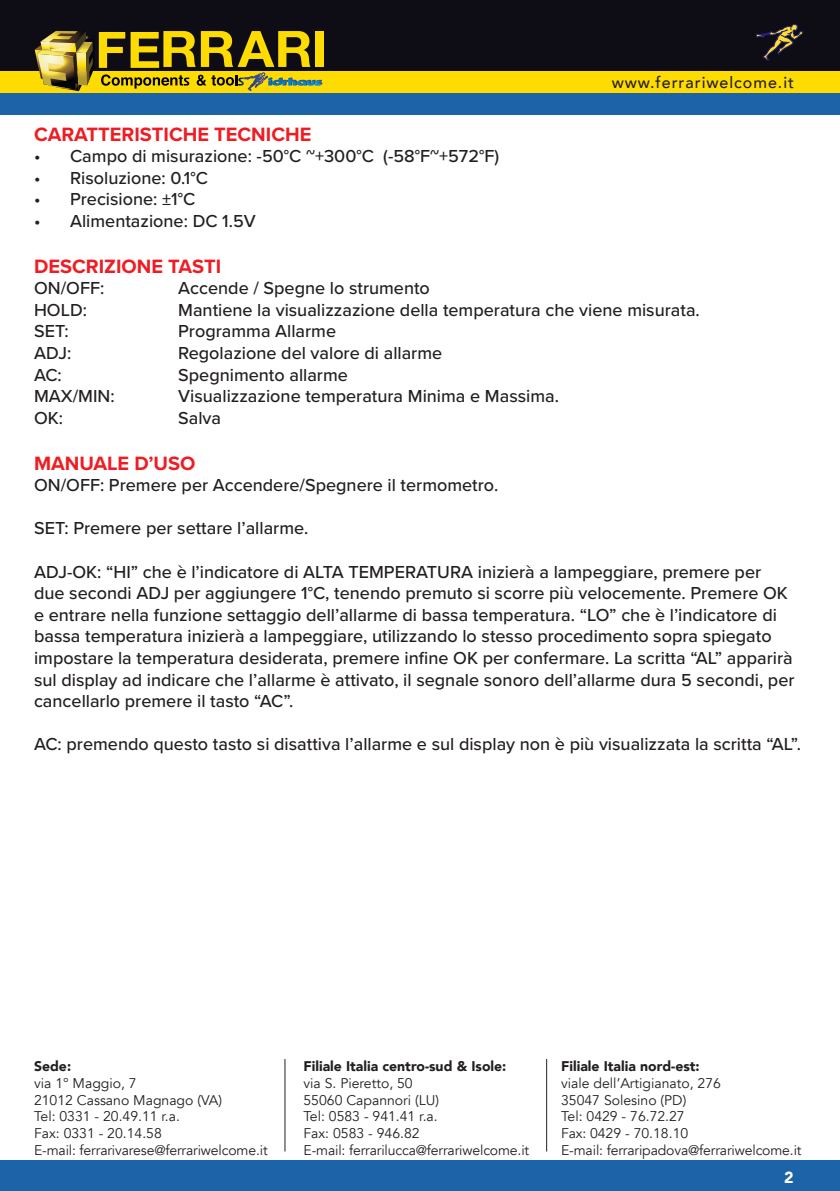
<style>
.page{position:relative;width:840px;height:1191px;background:#fff}
.page>*{position:absolute;margin:0;border:0;box-sizing:border-box;transform-origin:0 0}
.t1{font:700 20px "Proxima Nova";color:#ee1d23}
.t2{font:500 18px/21.6px "Proxima Nova";color:#231f20}
.t3{font:500 16px "Avenir";letter-spacing:.06em;color:#231f20}
.t4{font:900 16px "Avenir";color:#fff}
.t5{font:14px/16.8px "Avenir";color:#231f20}
.t6{font:900 14px "Avenir";color:#231f20}
</style>
<div class="page">
<div style="left:0;top:71px;width:839px;height:22px;background:#ffdc01"></div>
<div style="left:0;top:1159px;width:839px;height:32px;background:#1c63a7"></div>
<div style="left:0;top:93px;width:839px;height:22px;background:#1c63a7"></div>
<div style="left:0;top:0;width:839px;height:71px;background:#0e0c14"></div>
<div style="left:315px;top:31px;width:9px;height:36px;background:#ffdc01"></div>
<svg style="left:35px;top:31px;width:287px;height:60px"></svg>
<hr style="left:284px;top:1059px;width:1px;height:92px;background:#231f20">
<hr style="left:546px;top:1059px;width:1px;height:92px;background:#231f20">
<svg style="left:755px;top:24px;width:47px;height:36px"></svg>
<p class="t3" style="left:611px;top:69px;width:184px">www.ferrariwelcome.it</p>
<p class="t1" style="left:34px;top:119px;width:279px">CARATTERISTICHE TECNICHE</p>
<p class="t2" style="left:34px;top:145px;width:466px">• Campo di misurazione: -50°C ~+300°C (-58°F~+572°F)</p>
<p class="t2" style="left:34px;top:166px;width:175px">• Risoluzione: 0.1°C</p>
<p class="t2" style="left:34px;top:188px;width:163px">• Precisione: ±1°C</p>
<p class="t2" style="left:34px;top:209px;width:223px">• Alimentazione: DC 1.5V</p>
<p class="t1" style="left:34px;top:251px;width:188px">DESCRIZIONE TASTI</p>
<p class="t2" style="left:34px;top:277px;width:72px">ON/OFF:</p>
<p class="t2" style="left:178px;top:277px;width:253px">Accende / Spegne lo strumento</p>
<p class="t2" style="left:34px;top:298px;width:54px">HOLD:</p>
<p class="t2" style="left:178px;top:298px;width:523px">Mantiene la visualizzazione della temperatura che viene misurata.</p>
<p class="t2" style="left:34px;top:320px;width:36px">SET:</p>
<p class="t2" style="left:178px;top:320px;width:159px">Programma Allarme</p>
<p class="t2" style="left:34px;top:341px;width:39px">ADJ:</p>
<p class="t2" style="left:178px;top:341px;width:265px">Regolazione del valore di allarme</p>
<p class="t2" style="left:34px;top:363px;width:29px">AC:</p>
<p class="t2" style="left:178px;top:363px;width:171px">Spegnimento allarme</p>
<p class="t2" style="left:34px;top:385px;width:82px">MAX/MIN:</p>
<p class="t2" style="left:178px;top:385px;width:382px">Visualizzazione temperatura Minima e Massima.</p>
<p class="t2" style="left:34px;top:406px;width:31px">OK:</p>
<p class="t2" style="left:178px;top:406px;width:44px">Salva</p>
<p class="t1" style="left:34px;top:448px;width:163px">MANUALE D’USO</p>
<p class="t2" style="left:34px;top:473px;width:465px">ON/OFF: Premere per Accendere/Spegnere il termometro.</p>
<p class="t2" style="left:34px;top:517px;width:276px">SET: Premere per settare l’allarme.</p>
<p class="t2" style="left:34px;top:560px;width:761px">ADJ-OK: “HI” che è l’indicatore di ALTA TEMPERATURA inizierà a lampeggiare, premere per due secondi ADJ per aggiungere 1°C, tenendo premuto si scorre più velocemente. Premere OK e entrare nella funzione settaggio dell’allarme di bassa temperatura. “LO” che è l’indicatore di bassa temperatura inizierà a lampeggiare, utilizzando lo stesso procedimento sopra spiegato impostare la temperatura desiderata, premere infine OK per confermare. La scritta “AL” apparirà sul display ad indicare che l’allarme è attivato, il segnale sonoro dell’allarme dura 5 secondi, per cancellarlo premere il tasto “AC”.</p>
<p class="t2" style="left:34px;top:733px;width:768px">AC: premendo questo tasto si disattiva l’allarme e sul display non è più visualizzata la scritta “AL”.</p>
<p class="t6" style="left:34px;top:1054px;width:39px">Sede:</p>
<p class="t5" style="left:34px;top:1074px;width:235px">via 1° Maggio, 7<br>21012 Cassano Magnago (VA)<br>Tel: 0331 - 20.49.11 r.a.<br>Fax: 0331 - 20.14.58<br>E-mail: ferrarivarese@ferrariwelcome.it</p>
<p class="t6" style="left:303px;top:1054px;width:204px">Filiale Italia centro-sud &amp; Isole:</p>
<p class="t5" style="left:303px;top:1074px;width:227px">via S. Pieretto, 50<br>55060 Capannori (LU)<br>Tel: 0583 - 941.41 r.a.<br>Fax: 0583 - 946.82<br>E-mail: ferrarilucca@ferrariwelcome.it</p>
<p class="t6" style="left:561px;top:1054px;width:140px">Filiale Italia nord-est:</p>
<p class="t5" style="left:561px;top:1074px;width:242px">viale dell’Artigianato, 276<br>35047 Solesino (PD)<br>Tel: 0429 - 76.72.27<br>Fax: 0429 - 70.18.10<br>E-mail: ferraripadova@ferrariwelcome.it</p>
<p class="t4" style="left:783px;top:1163px;width:11px">2</p>
</div>
